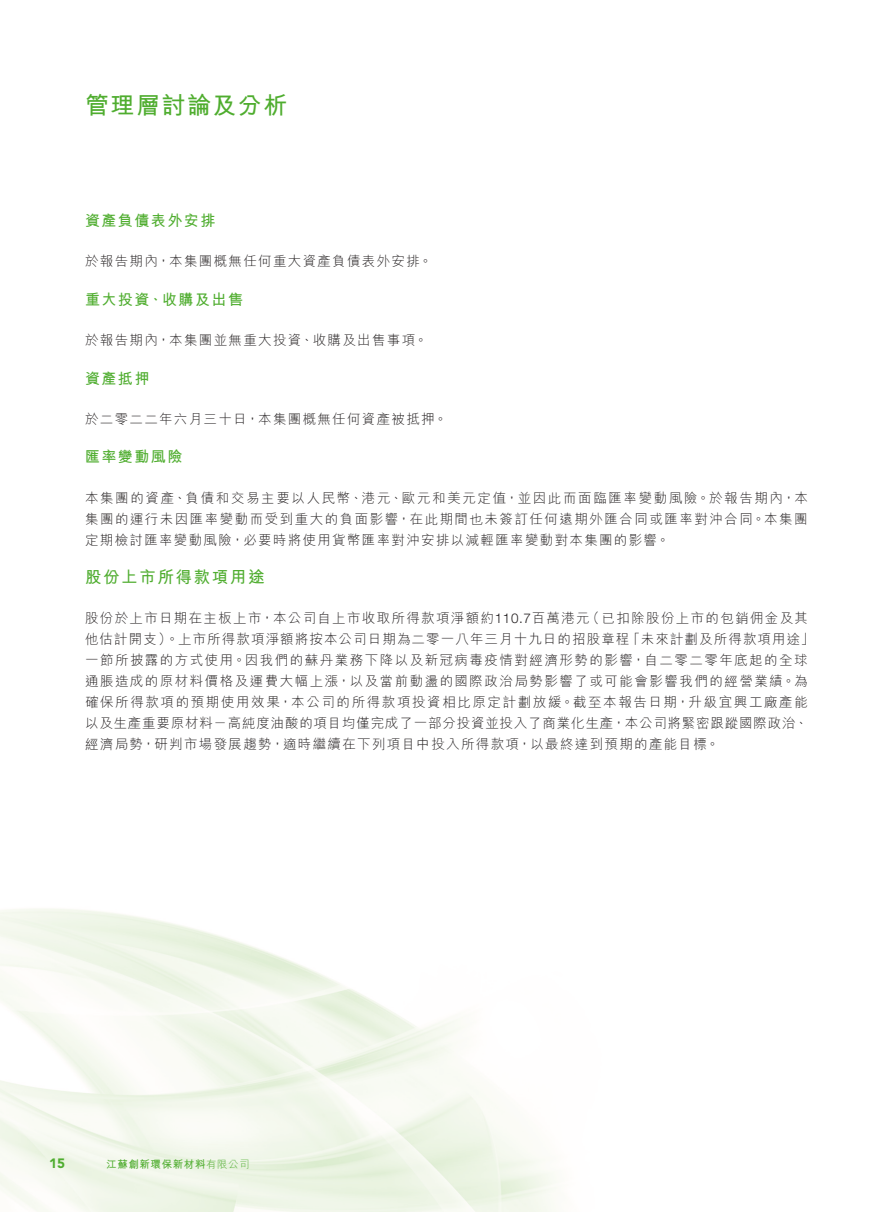
<style>
.page{position:relative;width:893px;height:1212px;background:#fff}
.page>*{position:absolute;margin:0;border:0;box-sizing:border-box;transform-origin:0 0}
.t1{font:700 24px "M Hei HK";letter-spacing:.06em;color:#4fad2f}
.t2{font:700 16.5px "M Hei HK";letter-spacing:.1em;color:#4fad2f}
.t3{font:700 15px "M Hei HK";letter-spacing:.1em;color:#4fad2f}
.t4{font:300 13.5px/21px "M Hei HK";letter-spacing:.1em;color:#231f20;text-align:justify}
.t5{font:300 13.5px "M Hei HK";letter-spacing:.08em;color:#231f20}
.t6{font:900 13.5px "Avenir LT Std";color:#4fad2f}
.t7{font:700 10.5px "M Hei HK";letter-spacing:.055em;color:#4fad2f}
.s1{font-family:"Helvetica Neue LT Std"}
.s2{font-weight:300}
</style>
<div class="page">
<h1 class="t1" style="left:85px;top:87px;width:204px">管理層討論及分析</h1>
<p class="t3" style="left:85px;top:210px;width:132px">資產負債表外安排</p>
<p class="t4" style="left:85px;top:250px;width:349px">於報告期內，本集團概無任何重大資產負債表外安排。</p>
<p class="t3" style="left:85px;top:288px;width:159px">重大投資、收購及出售</p>
<p class="t4" style="left:85px;top:329px;width:344px">於報告期內，本集團並無重大投資、收購及出售事項。</p>
<p class="t3" style="left:85px;top:367px;width:66px">資產抵押</p>
<p class="t4" style="left:85px;top:408px;width:364px">於二零二二年六月三十日，本集團概無任何資產被抵押。</p>
<p class="t3" style="left:85px;top:446px;width:99px">匯率變動風險</p>
<p class="t4" style="left:85px;top:487px;width:724px">本集團的資產、負債和交易主要以人民幣、港元、歐元和美元定值，並因此而面臨匯率變動風險。於報告期內，本集團的運行未因匯率變動而受到重大的負面影響，在此期間也未簽訂任何遠期外匯合同或匯率對沖合同。本集團定期檢討匯率變動風險，必要時將使用貨幣匯率對沖安排以減輕匯率變動對本集團的影響。</p>
<p class="t2" style="left:85px;top:565px;width:181px">股份上市所得款項用途</p>
<p class="t4" style="left:586px;top:608px;width:223px">（已扣除股份上市的包銷佣金及其</p>
<p class="t4" style="left:85px;top:608px;width:506px">股份於上市日期在主板上市，本公司自上市收取所得款項淨額約<span class="s1">110.7</span>百萬港元</p>
<p class="t4" style="left:85px;top:629px;width:724px;text-align:left">他估計開支）。上市所得款項淨額將按本公司日期為二零一八年三月十九日的招股章程<br>一節所披露的方式使用。因我們的蘇丹業務下降以及新冠病毒疫情對經濟形勢的影響，自二零二零年底起的全球通脹造成的原材料價格及運費大幅上漲，以及當前動盪的國際政治局勢影響了或可能會影響我們的經營業績。為確保所得款項的預期使用效果，本公司的所得款項投資相比原定計劃放緩。截至本報告日期，升級宜興工廠產能以及生產重要原材料－高純度油酸的項目均僅完成了一部分投資並投入了商業化生產，本公司將緊密跟蹤國際政治、經濟局勢，研判市場發展趨勢，適時繼續在下列項目中投入所得款項，以最終達到預期的產能目標。</p>
<p class="t5" style="left:627px;top:632px;width:189px">「未來計劃及所得款項用途「</p>
<p class="t6" style="left:49px;top:1155px;width:18px">15</p>
<p class="t7" style="left:106px;top:1157px;width:145px">江蘇創新環保新材料<span class="s2">有限公司</span></p>
</div>
